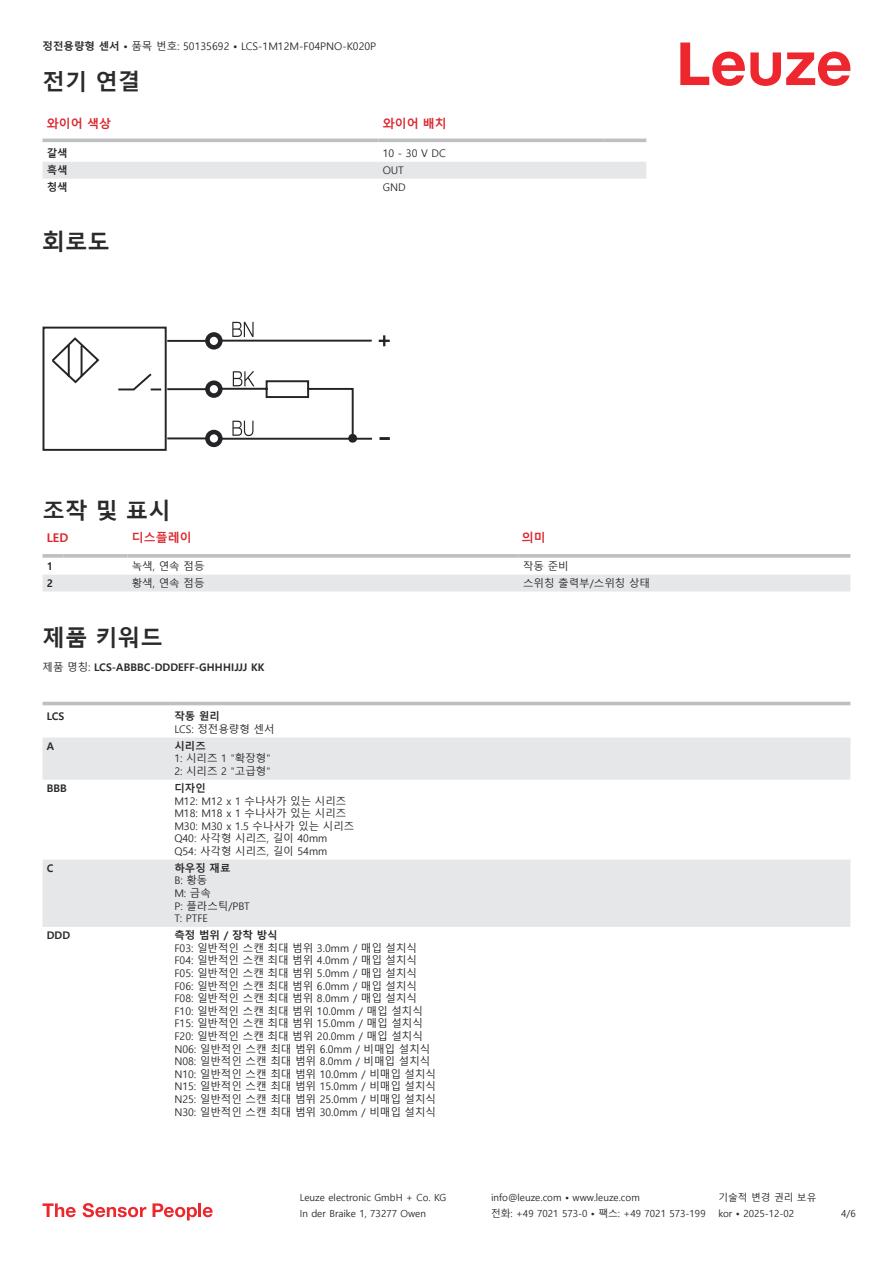
<style>
.page{position:relative;width:893px;height:1263px;background:#fff}
.page>*{position:absolute;margin:0;border:0;box-sizing:border-box;transform-origin:0 0}
.t1{font:700 22.5px "Malgun Gothic";color:#2b292a}
.t2{font:700 12px "Malgun Gothic";color:#db2a30}
.t3{font:10.5px/12.6px "Malgun Gothic";color:#2b292a}
.t4{font:700 10.5px "Malgun Gothic";color:#2b292a}
.t5{font:9.75px "Malgun Gothic";color:#2b292a}
.s1{font-weight:700}
.s2{font-weight:400}
</style>
<div class="page">
<svg style="left:680px;top:43px;width:170px;height:43px"></svg>
<svg style="left:43px;top:138px;width:603px;height:1px"></svg>
<div style="left:43px;top:162px;width:603px;height:17px;background:#e6e7e9"></div>
<hr style="left:43px;top:139px;width:335px;height:3px;background:#bdbfc1">
<hr style="left:378px;top:139px;width:226px;height:3px;background:#bdbfc1">
<hr style="left:604px;top:139px;width:42px;height:3px;background:#bdbfc1">
<div style="left:43px;top:575px;width:807px;height:16px;background:#e6e7e9"></div>
<svg style="left:43px;top:554px;width:21px;height:4px"></svg>
<svg style="left:64px;top:554px;width:64px;height:4px"></svg>
<svg style="left:128px;top:554px;width:391px;height:4px;background:#c3c5c7"></svg>
<svg style="left:519px;top:554px;width:331px;height:4px"></svg>
<div style="left:43px;top:701px;width:807px;height:5px;background:#ebeced"></div>
<svg style="left:43px;top:737px;width:807px;height:190px;fill:#e6e7e9"></svg>
<hr style="left:43px;top:702px;width:127px;height:3px;background:#bdbfc1">
<hr style="left:170px;top:702px;width:680px;height:3px;background:#bdbfc1">
<svg style="left:43px;top:1203px;width:33px;height:14px"></svg>
<svg style="left:83px;top:1203px;width:63px;height:14px"></svg>
<svg style="left:153px;top:1203px;width:44px;height:17px"></svg>
<hr style="left:198px;top:1203px;width:3px;height:14px;background:#ed272d">
<svg style="left:203px;top:1207px;width:10px;height:10px"></svg>
<svg style="left:43px;top:322px;width:347px;height:129px"></svg>
<p class="t3" style="left:43px;top:40px;width:335px"><span class="s1">정전용량형 센서 •</span> 품목 번호: 50135692 <span class="s1">•</span> LCS-1M12M-F04PNO-K020P</p>
<h1 class="t1" style="left:43px;top:69px;width:99px">전기 연결</h1>
<p class="t2" style="left:47px;top:116px;width:66px">와이어 색상</p>
<p class="t2" style="left:383px;top:116px;width:66px">와이어 배치</p>
<p class="t4" style="left:47px;top:147px;width:22px">갈색</p>
<p class="t3" style="left:383px;top:147px;width:65px">10 - 30 V DC</p>
<p class="t4" style="left:47px;top:164px;width:22px">흑색</p>
<p class="t3" style="left:383px;top:164px;width:23px">OUT</p>
<p class="t4" style="left:47px;top:181px;width:22px">청색</p>
<p class="t3" style="left:383px;top:181px;width:24px">GND</p>
<h1 class="t1" style="left:43px;top:228px;width:69px">회로도</h1>
<h1 class="t1" style="left:43px;top:498px;width:130px">조작 및 표시</h1>
<p class="t2" style="left:47px;top:533px;width:23px">LED</p>
<p class="t2" style="left:132px;top:530px;width:61px">디스플레이</p>
<p class="t2" style="left:522px;top:530px;width:25px">의미</p>
<p class="t4" style="left:47px;top:560px;width:8px">1</p>
<p class="t3" style="left:132px;top:560px;width:74px">녹색, 연속 점등</p>
<p class="t3" style="left:523px;top:560px;width:47px">작동 준비</p>
<p class="t4" style="left:47px;top:577px;width:8px">2</p>
<p class="t3" style="left:132px;top:577px;width:74px">황색, 연속 점등</p>
<p class="t3" style="left:523px;top:577px;width:129px">스위칭 출력부/스위칭 상태</p>
<h1 class="t1" style="left:43px;top:624px;width:122px">제품 키워드</h1>
<p class="t4" style="left:43px;top:661px;width:224px"><span class="s2">제품 명칭:</span> LCS-ABBBC-DDDEFF-GHHHIJJJ KK</p>
<p class="t4" style="left:47px;top:710px;width:19px">LCS</p>
<p class="t4" style="left:174px;top:710px;width:47px">작동 원리</p>
<p class="t3" style="left:174px;top:723px;width:102px">LCS: 정전용량형 센서</p>
<p class="t4" style="left:47px;top:742px;width:9px">A</p>
<p class="t4" style="left:174px;top:740px;width:33px">시리즈</p>
<p class="t3" style="left:174px;top:752px;width:98px">1: 시리즈 1 "확장형"<br>2: 시리즈 2 "고급형"</p>
<p class="t4" style="left:47px;top:784px;width:22px">BBB</p>
<p class="t4" style="left:174px;top:782px;width:33px">디자인</p>
<p class="t3" style="left:174px;top:795px;width:182px">M12: M12 x 1 수나사가 있는 시리즈<br>M18: M18 x 1 수나사가 있는 시리즈<br>M30: M30 x 1.5 수나사가 있는 시리즈<br>Q40: 사각형 시리즈, 길이 40mm<br>Q54: 사각형 시리즈, 길이 54mm</p>
<p class="t4" style="left:47px;top:864px;width:8px">C</p>
<p class="t4" style="left:174px;top:862px;width:58px">하우징 재료</p>
<p class="t3" style="left:174px;top:874px;width:77px">B: 황동<br>M: 금속<br>P: 플라스틱/PBT<br>T: PTFE</p>
<p class="t4" style="left:47px;top:931px;width:25px">DDD</p>
<p class="t4" style="left:174px;top:929px;width:105px">측정 범위 / 장착 방식</p>
<p class="t3" style="left:174px;top:942px;width:263px">F03: 일반적인 스캔 최대 범위 3.0mm / 매입 설치식<br>F04: 일반적인 스캔 최대 범위 4.0mm / 매입 설치식<br>F05: 일반적인 스캔 최대 범위 5.0mm / 매입 설치식<br>F06: 일반적인 스캔 최대 범위 6.0mm / 매입 설치식<br>F08: 일반적인 스캔 최대 범위 8.0mm / 매입 설치식<br>F10: 일반적인 스캔 최대 범위 10.0mm / 매입 설치식<br>F15: 일반적인 스캔 최대 범위 15.0mm / 매입 설치식<br>F20: 일반적인 스캔 최대 범위 20.0mm / 매입 설치식<br>N06: 일반적인 스캔 최대 범위 6.0mm / 비매입 설치식<br>N08: 일반적인 스캔 최대 범위 8.0mm / 비매입 설치식<br>N10: 일반적인 스캔 최대 범위 10.0mm / 비매입 설치식<br>N15: 일반적인 스캔 최대 범위 15.0mm / 비매입 설치식<br>N25: 일반적인 스캔 최대 범위 25.0mm / 비매입 설치식<br>N30: 일반적인 스캔 최대 범위 30.0mm / 비매입 설치식</p>
<p class="t5" style="left:300px;top:1192px;width:148px">Leuze electronic GmbH + Co. KG</p>
<p class="t5" style="left:491px;top:1192px;width:150px">info@leuze.com • www.leuze.com</p>
<p class="t5" style="left:718px;top:1192px;width:100px">기술적 변경 권리 보유</p>
<p class="t5" style="left:300px;top:1208px;width:128px">In der Braike 1, 73277 Owen</p>
<p class="t5" style="left:491px;top:1208px;width:216px">전화: +49 7021 573-0 • 팩스: +49 7021 573-199</p>
<p class="t5" style="left:718px;top:1208px;width:77px">kor • 2025-12-02</p>
<p class="t5" style="left:841px;top:1208px;width:16px">4/6</p>
</div>
